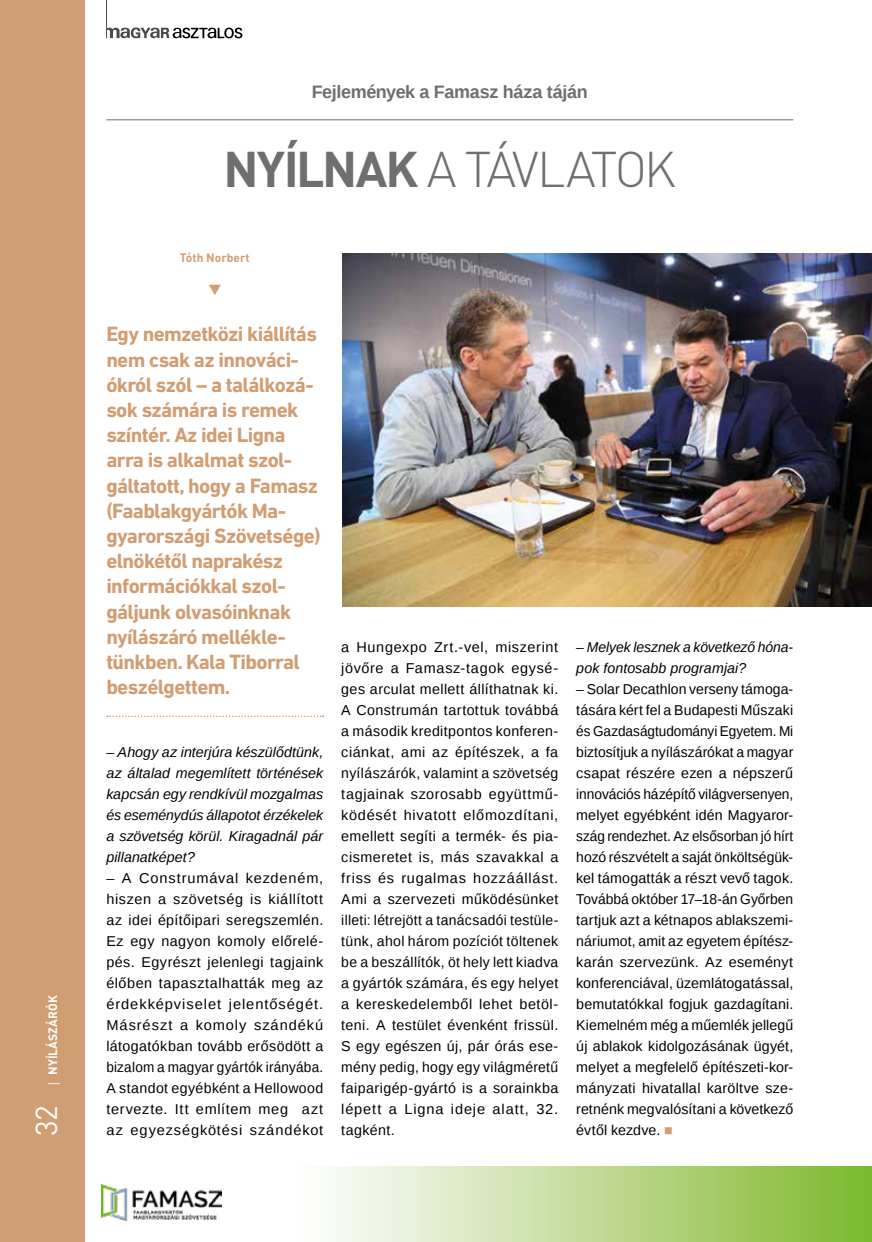
<style>
.page{position:relative;width:872px;height:1242px;background:#fff}
.page>*{position:absolute;margin:0;border:0;box-sizing:border-box;transform-origin:0 0}
.t1{font:300 49.5px "DIN Pro";letter-spacing:-.055em;color:#706f6f}
.t2{font:30px "DIN Pro";color:#fff}
.t3{font:700 21px/25.2px "DIN Next LT Pro";letter-spacing:-.03em;color:#d19d73}
.t4{font:700 18px "Liberation Sans";letter-spacing:-.02em;color:#706f6f}
.t5{font:14.25px/21px "Liberation Sans";letter-spacing:.04em;color:#000;text-align:justify}
.t6{font:italic 14.25px/21px "Liberation Sans";color:#000;text-align:justify}
.t7{font:700 12px "DIN Pro";letter-spacing:.01em;color:#fff}
.t8{font:700 12px "DIN Pro";color:#d19d73}
.s1{font-family:"Open Sans";font-weight:400}
.s2{font-weight:700}
.s3{color:#d19d73}
</style>
<div class="page">
<div style="left:0;top:0;width:85px;height:1242px;background:#d19d73"></div>
<svg style="left:107px;top:27px;width:135px;height:11px"></svg>
<hr style="left:106px;top:0;width:1px;height:38px;background:#4a4a49">
<svg style="left:122px;top:1166px;width:750px;height:76px"></svg>
<img style="left:101px;top:1184px;width:120px;height:36px">
<svg style="left:107px;top:715px;width:216px;height:2px"></svg>
<svg style="left:209px;top:285px;width:12px;height:10px"></svg>
<img style="left:342px;top:253px;width:530px;height:353px">
<hr style="left:106px;top:119px;width:687px;height:1px;background:#706f6f">
<p class="t7" style="left:45px;top:1087px;width:94px;rotate:-90deg"><span class="s1">|</span> NYÍLÁSZÁRÓK</p>
<h2 class="t2" style="left:26px;top:1136px;width:33px;rotate:-90deg">32</h2>
<p class="t4" style="left:312px;top:80px;width:278px">Fejlemények a Famasz háza táján</p>
<h1 class="t1" style="left:223px;top:135px;width:454px"><span class="s2">NYÍLNAK</span> A TÁVLATOK</h1>
<p class="t8" style="left:180px;top:250px;width:71px">Tóth Norbert</p>
<p class="t3" style="left:106px;top:321px;width:216px">Egy nemzetközi kiállítás nem csak az innováci&shy;ókról szól – a találkozá&shy;sok számára is remek színtér. Az idei Ligna arra is alkalmat szol&shy;gáltatott, hogy a Famasz (Faablakgyártók Ma&shy;gyarországi Szövetsége) elnökétől naprakész információkkal szol&shy;gáljunk olvasóinknak nyílászáró mellékle&shy;tünkben. Kala Tiborral beszélgettem.</p>
<p class="t6" style="left:106px;top:741px;width:218px">– Ahogy az interjúra készülődtünk, az általad megemlített történések kapcsán egy rendkívül mozgalmas és eseménydús állapotot érzékelek a szövetség körül. Kiragadnál pár pillanatképet?</p>
<p class="t5" style="left:106px;top:868px;width:218px">– A Construmával kezdeném, hiszen a szövetség is kiállított az idei építőipari seregszemlén.<br>Ez egy nagyon komoly előrelé&shy;pés. Egyrészt jelenlegi tagjaink élőben tapasztalhatták meg az érdekképviselet jelentőségét.<br>Másrészt a komoly szándékú látogatókban tovább erősödött a bizalom a magyar gyártók irányába.<br>A standot egyébként a Hellowood tervezte. Itt említem meg azt az egyezségkötési szándékot</p>
<p class="t5" style="left:341px;top:637px;width:218px">a Hungexpo Zrt.-vel, miszerint jövőre a Famasz-tagok egysé&shy;ges arculat mellett állíthatnak ki.<br>A Construmán tartottuk továbbá a második kreditpontos konferen&shy;ciánkat, ami az építészek, a fa nyílászárók, valamint a szövetség tagjainak szorosabb együttmű&shy;ködését hivatott előmozdítani, emellett segíti a termék- és pia&shy;cismeretet is, más szavakkal a friss és rugalmas hozzáállást.<br>Ami a szervezeti működésünket illeti: létrejött a tanácsadói testüle&shy;tünk, ahol három pozíciót töltenek be a beszállítók, öt hely lett kiadva a gyártók számára, és egy helyet a kereskedelemből lehet betöl&shy;teni. A testület évenként frissül.<br>S egy egészen új, pár órás ese&shy;mény pedig, hogy egy világméretű faiparigép-gyártó is a sorainkba lépett a Ligna ideje alatt, 32. tagként.</p>
<p class="t6" style="left:576px;top:636px;width:218px">– Melyek lesznek a következő hóna&shy;pok fontosabb programjai?</p>
<p class="t5" style="left:576px;top:679px;width:218px">– Solar Decathlon verseny támoga&shy;tására kért fel a Budapesti Műszaki és Gazdaságtudományi Egyetem. Mi biztosítjuk a nyílászárókat a magyar csapat részére ezen a népszerű innovációs házépítő világversenyen, melyet egyébként idén Magyaror&shy;szág rendezhet. Az elsősorban jó hírt hozó részvételt a saját önköltségük&shy;kel támogatták a részt vevő tagok.<br>Továbbá október 17–18-án Győrben tartjuk azt a kétnapos ablakszemi&shy;náriumot, amit az egyetem építész&shy;karán szervezünk. Az eseményt konferenciával, üzemlátogatással, bemutatókkal fogjuk gazdagítani.<br>Kiemelném még a műemlék jellegű új ablakok kidolgozásának ügyét, melyet a megfelelő építészeti-kor&shy;mányzati hivatallal karöltve sze&shy;retnénk megvalósítani a következő évtől kezdve. <span class="s3">■</span></p>
</div>
